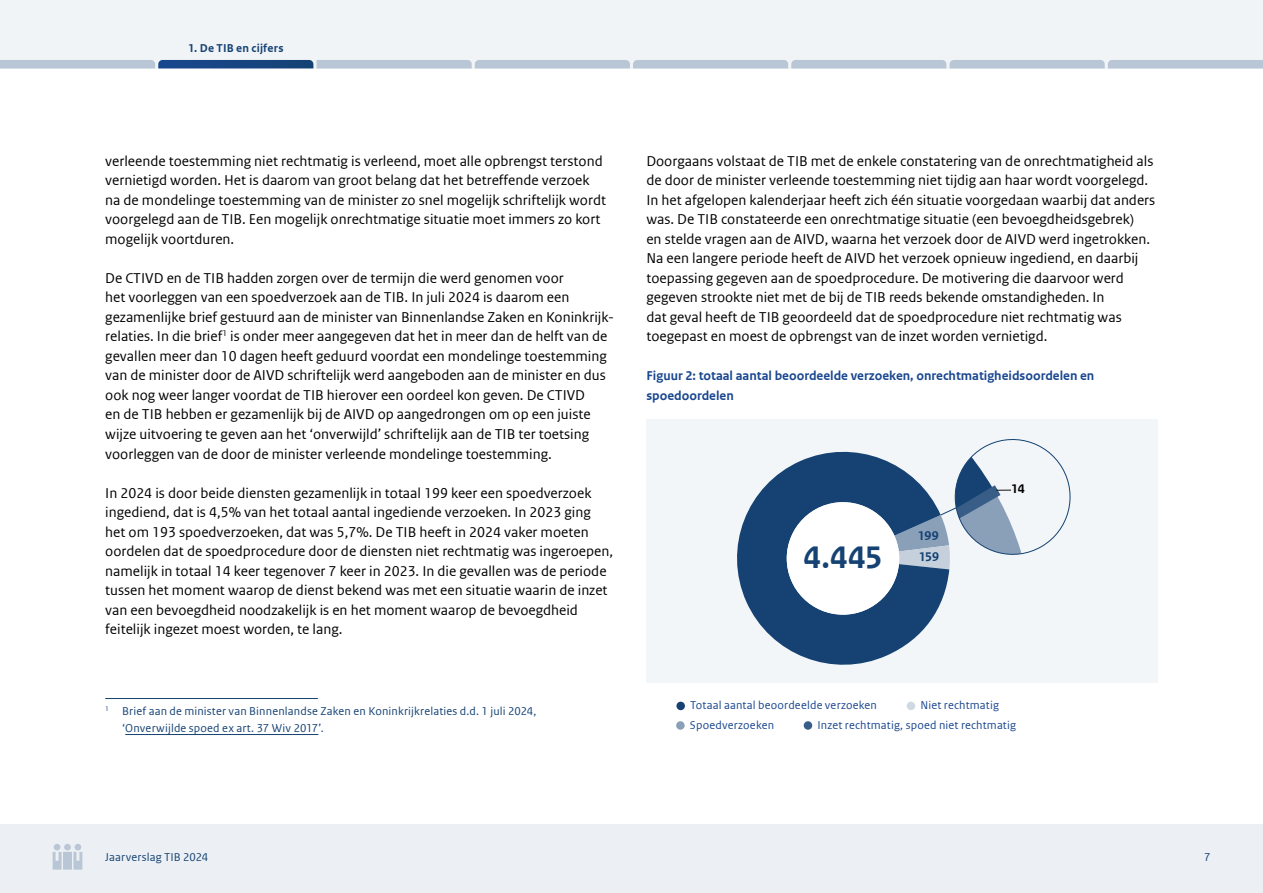
<style>
.page{position:relative;width:1263px;height:893px;background:#fff}
.page>*{position:absolute;margin:0;border:0;box-sizing:border-box;transform-origin:0 0}
.t1{font:700 32.85px "Rijksoverheid Sans Web Text";color:#154273}
.Body{font:15px/19.5px "Rijksoverheid Sans Web Text Regular 2";color:#000}
.Image_Head{font:700 13.5px/19.5px "Rijksoverheid Sans Web Text";color:#1a478f}
.t2{font:700 13.2px "Rijksoverheid Sans Web Text";letter-spacing:-.01em;color:#154273}
.t3{font:700 13.2px "Rijksoverheid Sans Web Text";color:#000}
.Footnote{font:12px/16.5px "Rijksoverheid Sans Web Text Regular 2";letter-spacing:.015em;color:#154273}
.t4{font:12px "Rijksoverheid Sans Web Text";letter-spacing:.015em;color:#1a478f}
.t5{font:700 12px "Rijksoverheid Sans Web Text";letter-spacing:.02em;color:#154273}
.s1{font-family:"Rijksoverheid Sans Web Text"}
</style>
<div class="page">
<div style="left:0;top:0;width:1263px;height:68px;background:#f1f4f7"></div>
<div style="left:0;top:824px;width:1263px;height:69px;background:#ecf0f4"></div>
<svg style="left:53px;top:844px;width:29px;height:26px"></svg>
<svg style="left:0;top:60px;width:1263px;height:8px;background:#a6b7cb"></svg>
<div style="left:676px;top:721px;width:9px;height:9px;background:#8aa0b9;border-radius:50%"></div>
<div style="left:804px;top:721px;width:8px;height:9px;background:#385e88;border-radius:50%"></div>
<div style="left:676px;top:702px;width:9px;height:8px;background:#154273;border-radius:50%"></div>
<div style="left:907px;top:702px;width:8px;height:8px;background:#d0d9e3;border-radius:50%"></div>
<div style="left:646px;top:419px;width:512px;height:264px;background:#f3f6f8"></div>
<svg style="left:737px;top:451px;width:212px;height:214px;fill:#154273"></svg>
<div style="left:787px;top:502px;width:112px;height:113px;background:#fff;border-radius:50%"></div>
<svg style="left:843px;top:439px;width:228px;height:130px"></svg>
<hr style="left:105px;top:698px;width:213px;height:1px;background:#154273">
<hr style="left:125px;top:734px;width:193px;height:1px;background:#154273">
<p class="t5" style="left:188px;top:41px;width:97px">1. De TIB en cijfers</p>
<p class="Body" style="left:105px;top:151px;width:502px">verleende toestemming niet rechtmatig is verleend, moet alle opbrengst terstond vernietigd worden. Het is daarom van groot belang dat het betreffende verzoek na de mondelinge toestemming van de minister zo snel mogelijk schriftelijk wordt voorgelegd aan de TIB. Een mogelijk onrechtmatige situatie moet immers zo kort mogelijk voortduren.</p>
<p class="Body" style="left:105px;top:268px;width:508px">De CTIVD en de TIB hadden zorgen over de termijn die werd genomen voor<br>het voorleggen van een spoedverzoek aan de TIB. In juli 2024 is daarom een gezamenlijke brief gestuurd aan de minister van Binnenlandse Zaken en Koninkrijk&shy;relaties. In die brief<sup>1</sup> is onder meer aangegeven dat het in meer dan de helft van de gevallen meer dan 10 dagen heeft geduurd voordat een mondelinge toestemming van de minister door de AIVD schriftelijk werd aangeboden aan de minister en dus ook nog weer langer voordat de TIB hierover een oordeel kon geven. De CTIVD<br>en de TIB hebben er gezamenlijk bij de AIVD op aangedrongen om op een juiste wijze uitvoering te geven aan het ‘onverwijld’ schriftelijk aan de TIB ter toetsing voorleggen van de door de minister verleende mondelinge toestemming.</p>
<p class="Body" style="left:105px;top:483px;width:509px">In 2024 is door beide diensten gezamenlijk in totaal 199 keer een spoedverzoek ingediend, dat is 4,5% van het totaal aantal ingediende verzoeken. In 2023 ging het om 193 spoedverzoeken, dat was 5,7%. De TIB heeft in 2024 vaker moeten oordelen dat de spoedprocedure door de diensten niet rechtmatig was ingeroepen, namelijk in totaal 14 keer tegenover 7 keer in 2023. In die gevallen was de periode tussen het moment waarop de dienst bekend was met een situatie waarin de inzet van een bevoegdheid noodzakelijk is en het moment waarop de bevoegdheid feitelijk ingezet moest worden, te lang.</p>
<p class="Footnote" style="left:122px;top:703px;width:416px;text-indent:-17px"><sup>1</sup> Brief aan de minister van Binnenlandse Zaken en Koninkrijkrelaties d.d. 1 juli 2024, ‘Onverwijlde spoed ex art. 37 Wiv 2017’.</p>
<p class="Body" style="left:646px;top:151px;width:510px"><span class="s1">Doorgaans volstaat de TIB met de enkele constatering van de onrechtmatigheid als </span>de door de minister verleende toestemming niet tijdig aan haar wordt voorgelegd.<br>In het afgelopen kalenderjaar heeft zich één situatie voorgedaan waarbij dat anders was. De TIB constateerde een onrechtmatige situatie (een bevoegdheidsgebrek)<br>en stelde vragen aan de AIVD, waarna het verzoek door de AIVD werd ingetrokken.<br>Na een langere periode heeft de AIVD het verzoek opnieuw ingediend, en daarbij toepassing gegeven aan de spoedprocedure. De motivering die daarvoor werd gegeven strookte niet met de bij de TIB reeds bekende omstandigheden. In<br>dat geval heeft de TIB geoordeeld dat de spoedprocedure niet rechtmatig was toegepast en moest de opbrengst van de inzet worden vernietigd.</p>
<p class="Image_Head" style="left:646px;top:366px;width:449px">Figuur 2: totaal aantal beoordeelde verzoeken, onrechtmatigheidsoordelen en spoedoordelen</p>
<p class="t2" style="left:918px;top:528px;width:22px">199</p>
<p class="t1" style="left:804px;top:538px;width:80px">4.445</p>
<p class="t2" style="left:919px;top:549px;width:22px">159</p>
<p class="t3" style="left:1011px;top:481px;width:15px">14</p>
<p class="t4" style="left:690px;top:699px;width:188px">Totaal aantal beoordeelde verzoeken</p>
<p class="t4" style="left:920px;top:699px;width:80px">Niet rechtmatig</p>
<p class="t4" style="left:690px;top:718px;width:86px">Spoedverzoeken</p>
<p class="t4" style="left:817px;top:718px;width:200px">Inzet rechtmatig, spoed niet rechtmatig</p>
<p class="Footnote" style="left:105px;top:849px;width:105px">Jaarverslag TIB 2024</p>
<p class="Footnote" style="left:1204px;top:849px;width:8px">7</p>
</div>
